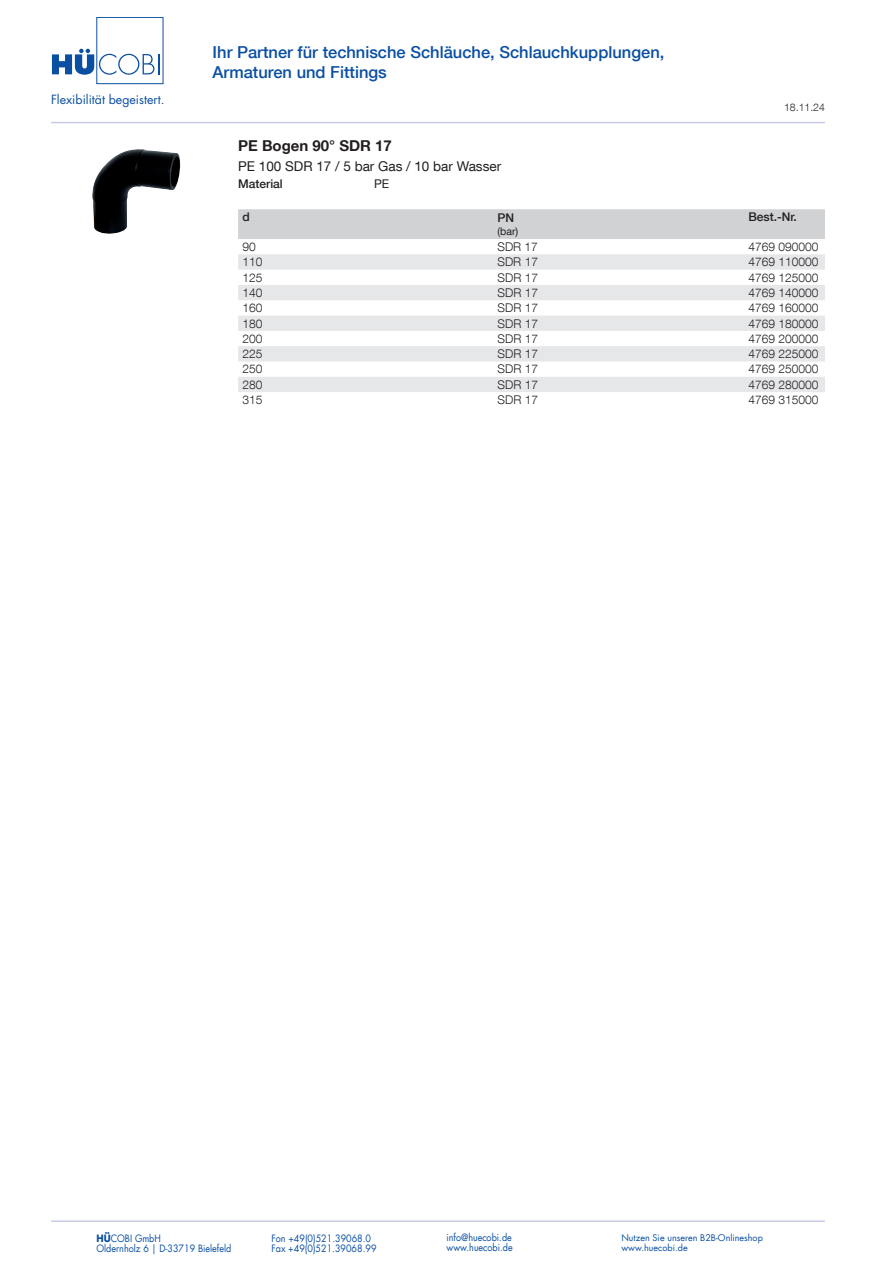
<style>
.page{position:relative;width:893px;height:1263px;background:#fff}
.page>*{position:absolute;margin:0;border:0;box-sizing:border-box;transform-origin:0 0}
.t1{font:500 16.5px/19.8px "Helvetica Neue LT Com";color:#0a4fa2}
.t2{font:700 15px "Helvetica Neue LT Com";color:#231f20}
.t3{font:13.5px "Helvetica Neue LT Com";color:#231f20}
.t4{font:12.3px "Futura LT";color:#0a4fa2}
.t5{font:300 12px "Helvetica Neue LT Com";color:#231f20}
.t6{font:500 12px "Helvetica Neue LT Com";color:#231f20}
.t7{font:12px "Helvetica Neue LT Com";color:#231f20}
.t8{font:300 10.5px "Helvetica Neue LT Com";color:#231f20}
.t9{font:10.5px "Helvetica Neue LT Com";color:#231f20}
.t10{font:9.9px "Futura LT";color:#0a4fa2;scale:.91 1}
.t11{font:9px "Futura LT";color:#0a4fa2}
.s1{font-weight:700}
</style>
<div class="page">
<hr style="left:51px;top:122px;width:774px;height:1px;background:#c7cbe6">
<hr style="left:51px;top:1220px;width:774px;height:2px;background:#c7cbe6">
<div style="left:96px;top:17px;width:67px;height:67px;border:1px solid #0a4fa2"></div>
<svg style="left:52px;top:49px;width:108px;height:26px"></svg>
<div style="left:238px;top:209px;width:587px;height:30px;background:#d1d2d4"></div>
<svg style="left:238px;top:254px;width:587px;height:138px;fill:#e6e7e9"></svg>
<img style="left:92px;top:149px;width:89px;height:85px">
<p class="t4" style="left:51px;top:91px;width:115px">Flexibilität begeistert.</p>
<h1 class="t1" style="left:213px;top:42px;width:453px">Ihr Partner für technische Schläuche, Schlauchkupplungen,<br>Armaturen und Fittings</h1>
<p class="t2" style="left:238px;top:136px;width:155px">PE Bogen 90° SDR 17</p>
<p class="t3" style="left:238px;top:158px;width:265px">PE 100 SDR 17 / 5 bar Gas / 10 bar Wasser</p>
<p class="t6" style="left:238px;top:177px;width:46px">Material</p>
<p class="t7" style="left:374px;top:176px;width:17px">PE</p>
<p class="t6" style="left:242px;top:210px;width:9px">d</p>
<p class="t6" style="left:497px;top:211px;width:18px">PN</p>
<p class="t9" style="left:497px;top:224px;width:22px">(bar)</p>
<p class="t8" style="left:784px;top:101px;width:42px">18.11.24</p>
<p class="t6" style="left:748px;top:210px;width:50px">Best.-Nr.</p>
<p class="t5" style="left:242px;top:239px;width:15px">90</p>
<p class="t5" style="left:497px;top:239px;width:42px">SDR 17</p>
<p class="t5" style="left:748px;top:239px;width:72px">4769 090000</p>
<p class="t5" style="left:242px;top:255px;width:22px">110</p>
<p class="t5" style="left:497px;top:255px;width:42px">SDR 17</p>
<p class="t5" style="left:748px;top:255px;width:72px">4769 110000</p>
<p class="t5" style="left:242px;top:270px;width:22px">125</p>
<p class="t5" style="left:498px;top:270px;width:42px">SDR 17</p>
<p class="t5" style="left:748px;top:270px;width:72px">4769 125000</p>
<p class="t5" style="left:242px;top:285px;width:22px">140</p>
<p class="t5" style="left:498px;top:285px;width:42px">SDR 17</p>
<p class="t5" style="left:748px;top:285px;width:72px">4769 140000</p>
<p class="t5" style="left:242px;top:301px;width:22px">160</p>
<p class="t5" style="left:498px;top:301px;width:42px">SDR 17</p>
<p class="t5" style="left:748px;top:301px;width:72px">4769 160000</p>
<p class="t5" style="left:242px;top:316px;width:22px">180</p>
<p class="t5" style="left:498px;top:316px;width:42px">SDR 17</p>
<p class="t5" style="left:748px;top:316px;width:72px">4769 180000</p>
<p class="t5" style="left:242px;top:331px;width:22px">200</p>
<p class="t5" style="left:498px;top:331px;width:42px">SDR 17</p>
<p class="t5" style="left:748px;top:331px;width:72px">4769 200000</p>
<p class="t5" style="left:242px;top:347px;width:22px">225</p>
<p class="t5" style="left:498px;top:347px;width:42px">SDR 17</p>
<p class="t5" style="left:748px;top:347px;width:72px">4769 225000</p>
<p class="t5" style="left:242px;top:362px;width:22px">250</p>
<p class="t5" style="left:498px;top:362px;width:42px">SDR 17</p>
<p class="t5" style="left:748px;top:362px;width:72px">4769 250000</p>
<p class="t5" style="left:242px;top:377px;width:22px">280</p>
<p class="t5" style="left:498px;top:377px;width:42px">SDR 17</p>
<p class="t5" style="left:748px;top:377px;width:72px">4769 280000</p>
<p class="t5" style="left:242px;top:392px;width:22px">315</p>
<p class="t5" style="left:498px;top:392px;width:42px">SDR 17</p>
<p class="t5" style="left:748px;top:392px;width:72px">4769 315000</p>
<p class="t10" style="left:97px;top:1232px;width:72px"><span class="s1">HÜ</span>COBI GmbH</p>
<p class="t10" style="left:271px;top:1232px;width:111px">Fon +49(0)521.39068.0</p>
<p class="t10" style="left:446px;top:1231px;width:73px">info@huecobi.de</p>
<p class="t11" style="left:621px;top:1231px;width:143px">Nutzen Sie unseren B2B-Onlineshop</p>
<p class="t10" style="left:97px;top:1242px;width:150px">Oldernholz 6 | D-33719 Bielefeld</p>
<p class="t10" style="left:271px;top:1242px;width:117px">Fax +49(0)521.39068.99</p>
<p class="t10" style="left:446px;top:1241px;width:74px">www.huecobi.de</p>
<p class="t11" style="left:621px;top:1242px;width:68px">www.huecobi.de</p>
</div>
